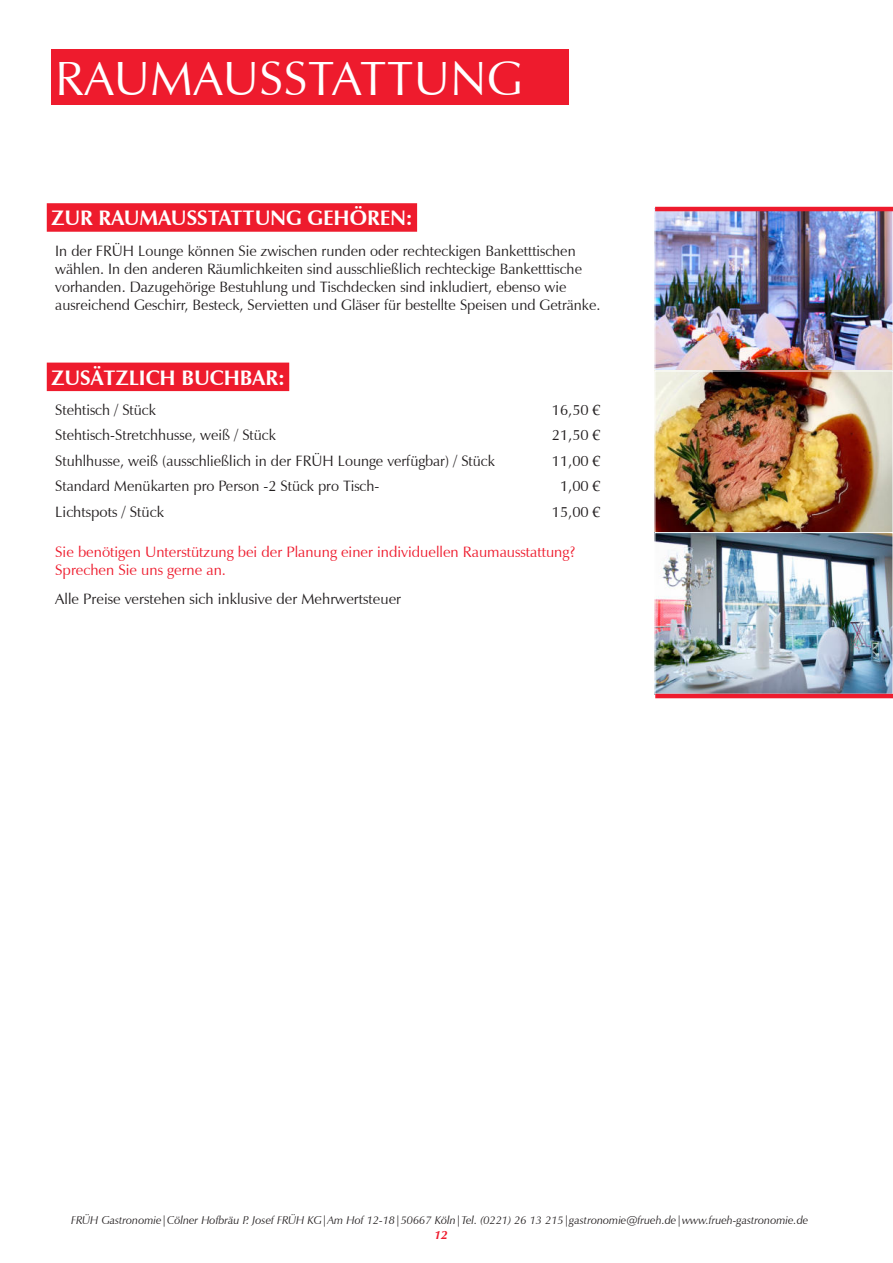
<style>
.page{position:relative;width:893px;height:1263px;background:#fff}
.page>*{position:absolute;margin:0;border:0;box-sizing:border-box;transform-origin:0 0}
.t1{font:48px "Zapf Humanist 601 BT";letter-spacing:.015em;color:#fff}
.t2{font:700 21px "Zapf Humanist 601 BT";color:#fff}
.t3{font:15px/18px "Zapf Humanist 601 BT";color:#231f20}
.t4{font:15px/18px "Zapf Humanist 601 BT";color:#ee1b2d}
.t5{font:italic 700 12px "Zapf Humanist 601 BT";color:#ee1b2d}
.t6{font:italic 11.25px "Zapf Humanist 601 BT";color:#231f20}
.s1{font-family:"Palatino Linotype"}
</style>
<div class="page">
<div style="left:51px;top:49px;width:518px;height:56px;background:#ee1b2d"></div>
<div style="left:47px;top:203px;width:370px;height:29px;background:#ee1b2d"></div>
<div style="left:47px;top:363px;width:242px;height:28px;background:#ee1b2d"></div>
<img style="left:654px;top:211px;width:237px;height:484px">
<div style="left:654px;top:209px;width:239px;height:162px;border:1px solid #fff"></div>
<img style="left:656px;top:373px;width:235px;height:158px">
<div style="left:654px;top:371px;width:239px;height:162px;border:1px solid #fff"></div>
<img style="left:656px;top:534px;width:235px;height:158px">
<div style="left:654px;top:532px;width:239px;height:162px;border:1px solid #fff"></div>
<hr style="left:655px;top:207px;width:238px;height:4px;background:#ee1b2d">
<hr style="left:655px;top:694px;width:238px;height:4px;background:#ee1b2d">
<h1 class="t1" style="left:55px;top:59px;width:468px">RAUMAUSSTATTUNG</h1>
<h2 class="t2" style="left:51px;top:210px;width:363px">ZUR RAUMAUSSTATTUNG GEHÖREN:</h2>
<p class="t3" style="left:55px;top:243px;width:547px">In der FRÜH Lounge können Sie zwischen runden oder rechteckigen Banketttischen wählen. In den anderen Räumlichkeiten sind ausschließlich rechteckige Banketttische vorhanden. Dazugehörige Bestuhlung und Tischdecken sind inkludiert, ebenso wie ausreichend Geschirr, Besteck, Servietten und Gläser für bestellte Speisen und Getränke.</p>
<h2 class="t2" style="left:51px;top:369px;width:235px">ZUSÄTZLICH BUCHBAR:</h2>
<p class="t3" style="left:55px;top:402px;width:102px">Stehtisch / Stück</p>
<p class="t3" style="left:552px;top:402px;width:50px">16,50 <span class="s1">€</span></p>
<p class="t3" style="left:55px;top:428px;width:222px">Stehtisch-Stretchhusse, weiß / Stück</p>
<p class="t3" style="left:552px;top:428px;width:50px">21,50 <span class="s1">€</span></p>
<p class="t3" style="left:55px;top:453px;width:441px">Stuhlhusse, weiß (ausschließlich in der FRÜH Lounge verfügbar) / Stück</p>
<p class="t3" style="left:552px;top:453px;width:50px">11,00 <span class="s1">€</span></p>
<p class="t3" style="left:55px;top:479px;width:326px">Standard Menükarten pro Person -2 Stück pro Tisch-</p>
<p class="t3" style="left:560px;top:479px;width:42px">1,00 <span class="s1">€</span></p>
<p class="t3" style="left:55px;top:504px;width:110px">Lichtspots / Stück</p>
<p class="t3" style="left:552px;top:504px;width:50px">15,00 <span class="s1">€</span></p>
<p class="t4" style="left:55px;top:544px;width:521px">Sie benötigen Unterstützung bei der Planung einer individuellen Raumausstattung?<br>Sprechen Sie uns gerne an.</p>
<p class="t3" style="left:55px;top:591px;width:347px">Alle Preise verstehen sich inklusive der Mehrwertsteuer</p>
<p class="t6" style="left:71px;top:1215px;width:739px">FRÜH Gastronomie|Cölner Hofbräu P. Josef FRÜH KG|Am Hof 12-18|50667 Köln|Tel. (0221) 26 13 215|gastronomie@frueh.de|www.frueh-gastronomie.de</p>
<p class="t5" style="left:434px;top:1228px;width:15px">12</p>
</div>
